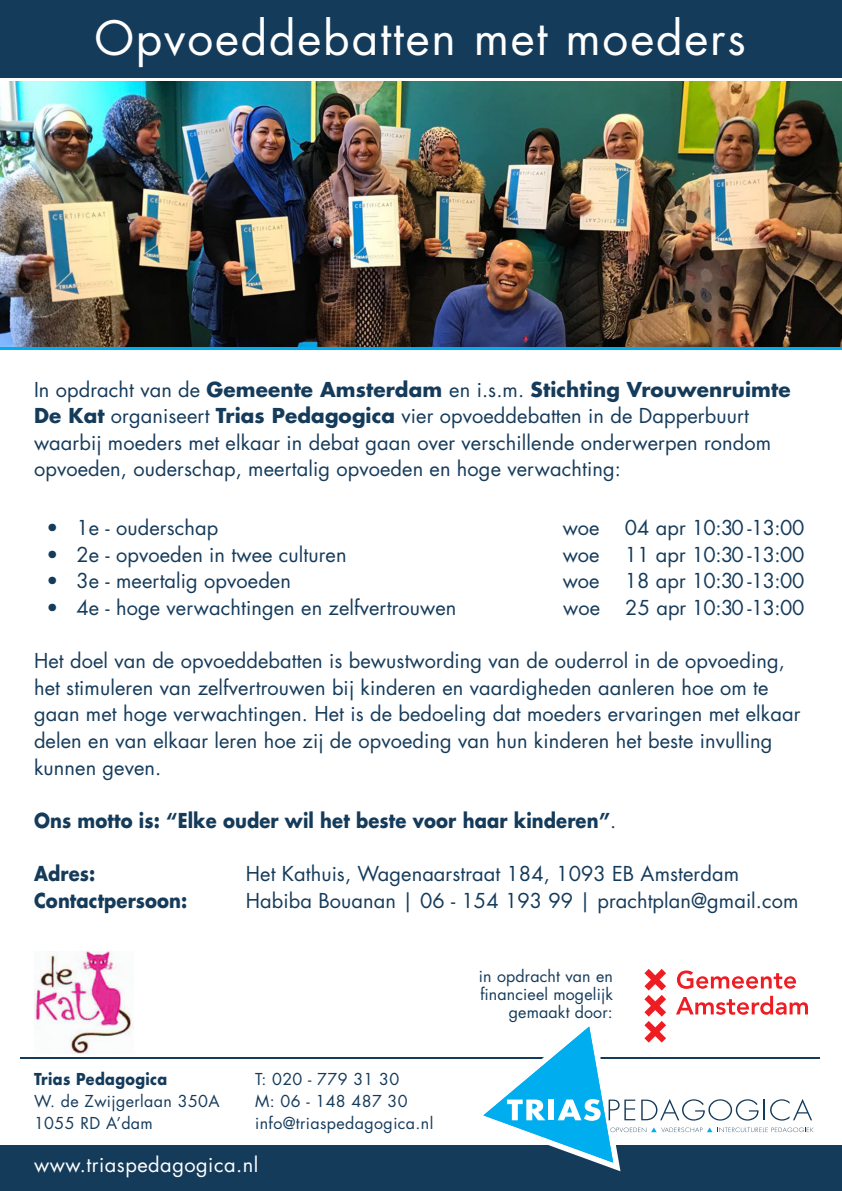
<style>
.page{position:relative;width:842px;height:1191px;background:#fff}
.page>*{position:absolute;margin:0;border:0;box-sizing:border-box;transform-origin:0 0}
.t1{font:46px "Futura Std";letter-spacing:.04em;color:#fff}
.t2{font:20px/26.6px "Futura Std";letter-spacing:.005em;color:#153b5b}
.t3{font:700 20px "Futura Std";letter-spacing:.005em;color:#153b5b;scale:.9 1}
.t4{font:20px "Futura Std";letter-spacing:-.025em;color:#153b5b}
.t5{font:20px "Futura Std";letter-spacing:.025em;color:#fff}
.t6{font:16px/22px "Futura Std";letter-spacing:.025em;color:#153b5b}
.t7{font:700 16px "Futura Std";letter-spacing:.025em;color:#153b5b;scale:.9 1}
.s1{font-weight:700}
.s2{font-weight:400}
</style>
<div class="page">
<div style="left:0;top:1145px;width:842px;height:46px;background:#153b5b"></div>
<div style="left:0;top:0;width:842px;height:79px;background:#153b5b"></div>
<hr style="left:20px;top:1057px;width:799px;height:1px;background:#153b5b">
<img style="left:0;top:81px;width:842px;height:267px">
<img style="left:34px;top:951px;width:98px;height:102px">
<hr style="left:0;top:78px;width:842px;height:3px;background:#fff">
<svg style="left:472px;top:969px;width:342px;height:202px"></svg>
<hr style="left:0;top:348px;width:842px;height:2px;background:#00aeef">
<h1 class="t1" style="left:94px;top:9px;width:653px">Opvoeddebatten met moeders</h1>
<p class="t2" style="left:34px;top:376px;width:758px">In opdracht van de <span class="s1">Gemeente Amsterdam</span> en i.s.m. <span class="s1">Stichting Vrouwenruimte De Kat</span> organiseert <span class="s1">Trias Pedagogica</span> vier opvoeddebatten in de Dapperbuurt waarbij moeders met elkaar in debat gaan over verschillende onderwerpen rondom opvoeden, ouderschap, meertalig opvoeden en hoge verwachting:</p>
<p class="t2" style="left:47px;top:514px;width:173px">• 1e - ouderschap</p>
<p class="t2" style="left:563px;top:514px;width:39px">woe</p>
<p class="t4" style="left:625px;top:515px;width:181px">04 apr 10:30 -13:00</p>
<p class="t2" style="left:47px;top:541px;width:302px">• 2e - opvoeden in twee culturen</p>
<p class="t2" style="left:563px;top:541px;width:39px">woe</p>
<p class="t4" style="left:625px;top:541px;width:181px">11 apr 10:30 -13:00</p>
<p class="t2" style="left:47px;top:568px;width:246px">• 3e - meertalig opvoeden</p>
<p class="t2" style="left:563px;top:568px;width:39px">woe</p>
<p class="t4" style="left:625px;top:568px;width:181px">18 apr 10:30 -13:00</p>
<p class="t2" style="left:47px;top:594px;width:411px">• 4e - hoge verwachtingen en zelfvertrouwen</p>
<p class="t2" style="left:563px;top:594px;width:39px">woe</p>
<p class="t4" style="left:625px;top:595px;width:181px">25 apr 10:30 -13:00</p>
<p class="t2" style="left:34px;top:647px;width:768px">Het doel van de opvoeddebatten is bewustwording van de ouderrol in de opvoeding, het stimuleren van zelfvertrouwen bij kinderen en vaardigheden aanleren hoe om te gaan met hoge verwachtingen. Het is de bedoeling dat moeders ervaringen met elkaar delen en van elkaar leren hoe zij de opvoeding van hun kinderen het beste invulling kunnen geven.</p>
<p class="t3" style="left:34px;top:807px;width:648px">Ons motto is: “Elke ouder wil het beste voor haar kinderen”<span class="s2">.</span></p>
<p class="t3" style="left:34px;top:860px;width:70px">Adres:</p>
<p class="t2" style="left:246px;top:860px;width:495px">Het Kathuis, Wagenaarstraat 184, 1093 EB Amsterdam</p>
<p class="t3" style="left:34px;top:886px;width:172px">Contactpersoon:</p>
<p class="t2" style="left:246px;top:887px;width:554px">Habiba Bouanan | 06 - 154 193 99 | prachtplan@gmail.com</p>
<p class="t7" style="left:34px;top:1068px;width:150px">Trias Pedagogica</p>
<p class="t6" style="left:34px;top:1090px;width:187px">W. de Zwijgerlaan 350A<br>1055 RD A’dam</p>
<p class="t5" style="left:34px;top:1151px;width:226px">www.triaspedagogica.nl</p>
<p class="t6" style="left:255px;top:1068px;width:180px">T: 020 - 779 31 30<br>M: 06 - 148 487 30 info@triaspedagogica.nl</p>
<p class="t6" style="left:479px;top:967px;width:135px;line-height:18px;text-align:right">in opdracht van en financieel mogelijk gemaakt door:</p>
</div>
